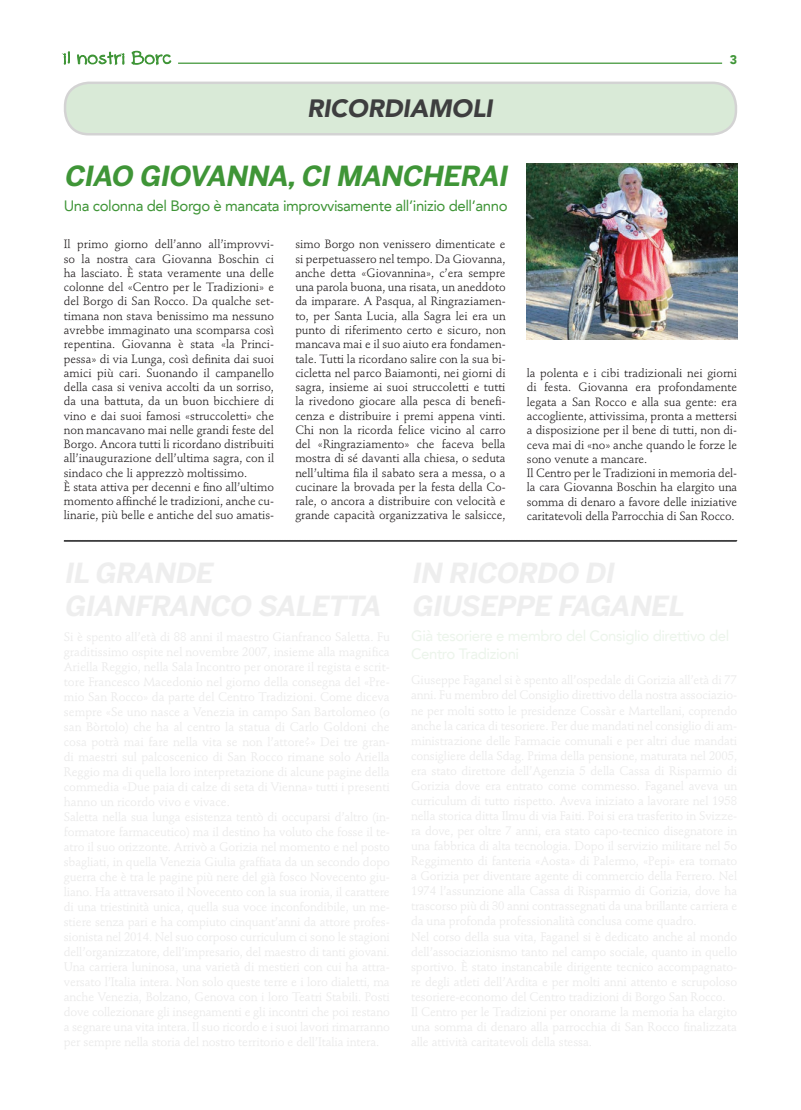
<style>
.page{position:relative;width:801px;height:1110px;background:#fff}
.page>*{position:absolute;margin:0;border:0;box-sizing:border-box;transform-origin:0 0}
.t1{font:italic 700 27.5px "Benton Sans";color:#3f9537}
.t2{font:italic 900 25px "Avenir LT";letter-spacing:-.01em;color:#3e3e3f}
.t3{font:15px "Avenir LT";letter-spacing:-.03em;color:#3f9537}
.t4{font:900 12.5px "Avenir LT";color:#3f9537}
.t5{font:11.88px/14.2px "Stempel Schneidler Std";color:#231f20}
</style>
<div class="page">
<svg style="left:63px;top:51px;width:7px;height:14px"></svg>
<svg style="left:77px;top:51px;width:48px;height:15px"></svg>
<svg style="left:131px;top:51px;width:40px;height:14px"></svg>
<hr style="left:178px;top:63px;width:544px;height:1px;background:#3f9537">
<div style="left:65px;top:83px;width:671px;height:51px;background:#d9ead7;border-radius:24px"></div>
<div style="left:64px;top:81px;width:673px;height:54px;border:2px solid #231f20;border-radius:24px"></div>
<svg style="left:64px;top:540px;width:673px;height:1px"></svg>
<img style="left:527px;top:164px;width:210px;height:176px">
<h2 class="t2" style="left:307px;top:93px;width:187px">RICORDIAMOLI</h2>
<p class="t4" style="left:730px;top:52px;width:9px">3</p>
<h1 class="t1" style="left:64px;top:159px;width:450px">CIAO GIOVANNA,CIMANCHERAI</h1>
<p class="t3" style="left:64px;top:197px;width:445px">Una colonna del Borgo è mancata improvvisamente all’inizio dell’anno</p>
<p class="t5" style="left:64px;top:237px;width:212px">Il primo giorno dell’anno all’improvvi&shy;so la nostra cara Giovanna Boschin ci ha lasciato. È stata veramente una delle colonne del «Centro per le Tradizioni» e del Borgo di San Rocco. Da qualche set&shy;timana non stava benissimo ma nessuno avrebbe immaginato una scomparsa così repentina. Giovanna è stata «la Princi&shy;pessa» di via Lunga, così definita dai suoi amici più cari. Suonando il campanello della casa si veniva accolti da un sorriso, da una battuta, da un buon bicchiere di vino e dai suoi famosi «struccoletti» che non mancavano mai nelle grandi feste del Borgo. Ancora tutti li ricordano distribuiti all’inaugurazione dell’ultima sagra, con il sindaco che li apprezzò moltissimo.<br>È stata attiva per decenni e fino all’ultimo momento affinché le tradizioni, anche cu&shy;linarie, più belle e antiche del suo amatis-</p>
<p class="t5" style="left:295px;top:237px;width:212px;text-align:justify">simo Borgo non venissero dimenticate e si perpetuassero nel tempo. Da Giovanna, anche detta «Giovannina», c’era sempre una parola buona, una risata, un aneddoto da imparare. A Pasqua, al Ringraziamen&shy;to, per Santa Lucia, alla Sagra lei era un punto di riferimento certo e sicuro, non mancava mai e il suo aiuto era fondamen&shy;tale. Tutti la ricordano salire con la sua bi&shy;cicletta nel parco Baiamonti, nei giorni di sagra, insieme ai suoi struccoletti e tutti la rivedono giocare alla pesca di benefi&shy;cenza e distribuire i premi appena vinti.<br>Chi non la ricorda felice vicino al carro del «Ringraziamento» che faceva bella mostra di sé davanti alla chiesa, o seduta nell’ultima fila il sabato sera a messa, o a cucinare la brovada per la festa della Co&shy;rale, o ancora a distribuire con velocità e grande capacità organizzativa le salsicce,</p>
<p class="t5" style="left:527px;top:366px;width:212px">la polenta e i cibi tradizionali nei giorni di festa. Giovanna era profondamente legata a San Rocco e alla sua gente: era accogliente, attivissima, pronta a mettersi a disposizione per il bene di tutti, non di&shy;ceva mai di «no» anche quando le forze le sono venute a mancare.<br>Il Centro per le Tradizioni in memoria del&shy;la cara Giovanna Boschin ha elargito una somma di denaro a favore delle iniziative caritatevoli della Parrocchia di San Rocco.</p>
</div>
